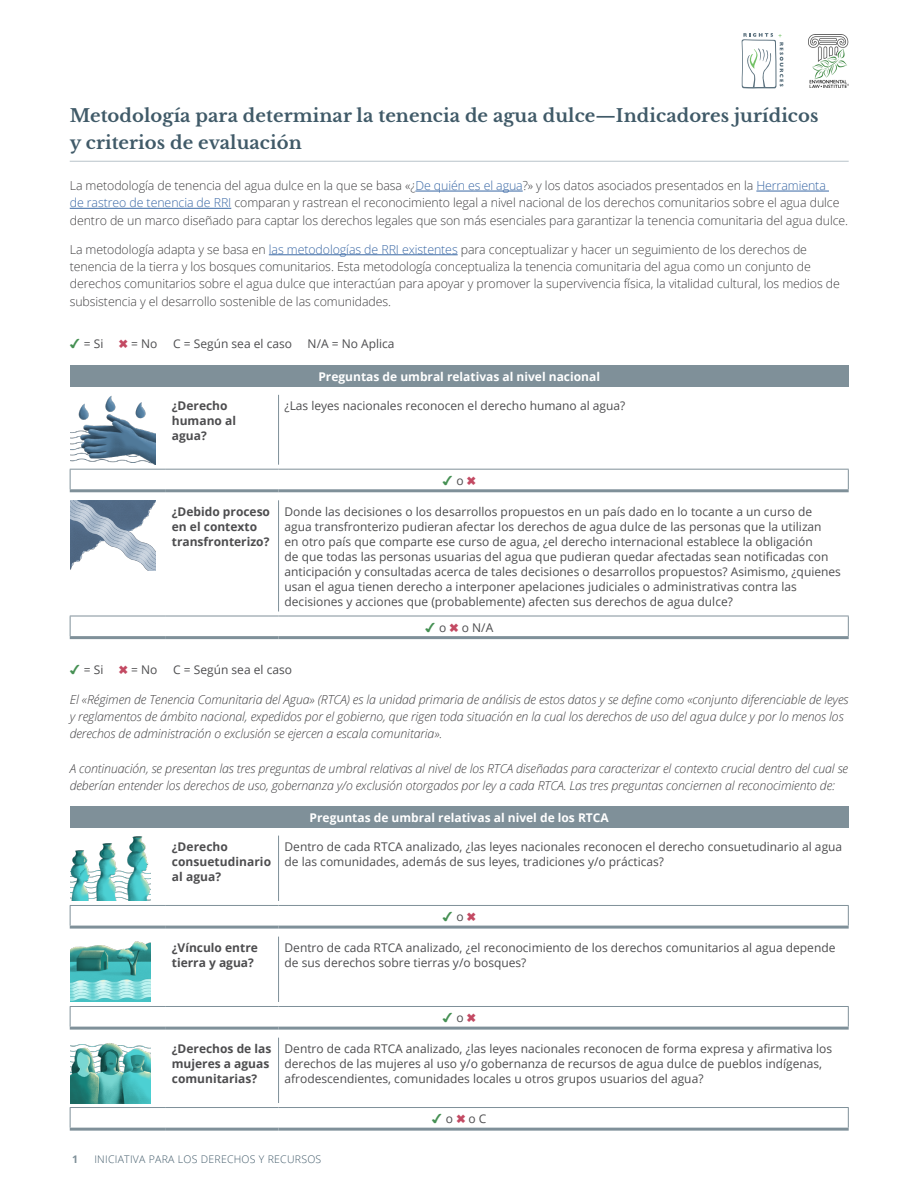
<style>
.page{position:relative;width:918px;height:1188px;background:#fff}
.page>*{position:absolute;margin:0;border:0;box-sizing:border-box;transform-origin:0 0}
.Chapter_Title_with_Line{font:700 18px "Libre Baskerville";letter-spacing:.005em;color:#405a68}
.Body{font:300 12.3px/17.2px "Open Sans";letter-spacing:-.005em;color:#414042}
.Body-2{font:italic 300 12.3px/17.2px "Open Sans";letter-spacing:-.01em;color:#414042}
.Table_Cell{font:12px/15px "Open Sans";color:#4d4d4f}
.Table_Column_Head{font:700 12px/15px "Open Sans";color:#4d4d4f}
.Body-3{font:12px "Open Sans";color:#4d4d4f}
.Table_Column_Head-2{font:700 12px "Open Sans";color:#fff}
.Heading_1{font:700 12px "Open Sans";color:#fff}
.t1{font:300 10.5px "Open Sans";letter-spacing:.025em;color:#415a69}
.t2{font:700 10.5px "Open Sans";color:#7f9099}
.s1{color:#3a68a5}
.s2{color:#c34a63}
</style>
<div class="page">
<svg style="left:742px;top:33px;width:41px;height:55px"></svg>
<img style="left:808px;top:34px;width:40px;height:53px">
<hr style="left:70px;top:161px;width:779px;height:1px;background:#b8c3c9">
<hr style="left:415px;top:191px;width:108px;height:1px;background:#3a68a5">
<hr style="left:756px;top:191px;width:73px;height:1px;background:#3a68a5">
<hr style="left:70px;top:208px;width:161px;height:1px;background:#3a68a5">
<hr style="left:269px;top:254px;width:189px;height:1px;background:#3a68a5">
<div style="left:70px;top:366px;width:778px;height:21px;background:#7f9099"></div>
<hr style="left:278px;top:395px;width:1px;height:70px;background:#7f9099">
<svg style="left:70px;top:470px;width:1px;height:19px"></svg>
<svg style="left:848px;top:470px;width:1px;height:19px"></svg>
<hr style="left:278px;top:500px;width:1px;height:112px;background:#7f9099">
<svg style="left:70px;top:617px;width:1px;height:19px"></svg>
<svg style="left:848px;top:617px;width:1px;height:19px"></svg>
<hr style="left:70px;top:489px;width:96px;height:3px;background:#7f9099">
<hr style="left:166px;top:489px;width:113px;height:3px;background:#7f9099">
<hr style="left:279px;top:489px;width:570px;height:3px;background:#7f9099">
<hr style="left:70px;top:636px;width:96px;height:3px;background:#7f9099">
<hr style="left:166px;top:636px;width:113px;height:3px;background:#7f9099">
<hr style="left:279px;top:636px;width:570px;height:3px;background:#7f9099">
<hr style="left:70px;top:469px;width:96px;height:1px;background:#7f9099">
<hr style="left:166px;top:469px;width:113px;height:1px;background:#7f9099">
<hr style="left:279px;top:469px;width:570px;height:1px;background:#7f9099">
<hr style="left:70px;top:616px;width:96px;height:1px;background:#7f9099">
<hr style="left:166px;top:616px;width:113px;height:1px;background:#7f9099">
<hr style="left:279px;top:616px;width:570px;height:1px;background:#7f9099">
<img style="left:70px;top:395px;width:86px;height:70px">
<img style="left:70px;top:500px;width:86px;height:70px">
<div style="left:70px;top:806px;width:778px;height:22px;background:#7f9099"></div>
<hr style="left:278px;top:836px;width:1px;height:65px;background:#7f9099">
<svg style="left:70px;top:906px;width:1px;height:20px"></svg>
<svg style="left:848px;top:906px;width:1px;height:20px"></svg>
<hr style="left:278px;top:937px;width:1px;height:65px;background:#7f9099">
<svg style="left:70px;top:1007px;width:1px;height:20px"></svg>
<svg style="left:848px;top:1007px;width:1px;height:20px"></svg>
<hr style="left:278px;top:1038px;width:1px;height:65px;background:#7f9099">
<svg style="left:70px;top:1108px;width:1px;height:20px"></svg>
<svg style="left:848px;top:1108px;width:1px;height:20px"></svg>
<hr style="left:70px;top:926px;width:96px;height:3px;background:#7f9099">
<hr style="left:166px;top:926px;width:113px;height:3px;background:#7f9099">
<hr style="left:279px;top:926px;width:570px;height:3px;background:#7f9099">
<hr style="left:70px;top:1027px;width:96px;height:3px;background:#7f9099">
<hr style="left:166px;top:1027px;width:113px;height:3px;background:#7f9099">
<hr style="left:279px;top:1027px;width:570px;height:3px;background:#7f9099">
<hr style="left:70px;top:1128px;width:96px;height:3px;background:#7f9099">
<hr style="left:166px;top:1128px;width:113px;height:3px;background:#7f9099">
<hr style="left:279px;top:1128px;width:570px;height:3px;background:#7f9099">
<hr style="left:70px;top:905px;width:96px;height:1px;background:#7f9099">
<hr style="left:166px;top:905px;width:113px;height:1px;background:#7f9099">
<hr style="left:279px;top:905px;width:570px;height:1px;background:#7f9099">
<hr style="left:70px;top:1006px;width:96px;height:1px;background:#7f9099">
<hr style="left:166px;top:1006px;width:113px;height:1px;background:#7f9099">
<hr style="left:279px;top:1006px;width:570px;height:1px;background:#7f9099">
<hr style="left:70px;top:1107px;width:96px;height:1px;background:#7f9099">
<hr style="left:166px;top:1107px;width:113px;height:1px;background:#7f9099">
<hr style="left:279px;top:1107px;width:570px;height:1px;background:#7f9099">
<img style="left:70px;top:836px;width:80px;height:65px">
<img style="left:70px;top:941px;width:80px;height:61px">
<img style="left:70px;top:1043px;width:80px;height:60px">
<p class="Chapter_Title_with_Line" style="left:70px;top:104px;width:750px">Metodología para determinar la tenencia de agua dulce—Indicadores jurídicos</p>
<p class="Chapter_Title_with_Line" style="left:70px;top:131px;width:234px">y criterios de evaluación</p>
<p class="Body" style="left:70px;top:177px;width:780px">La metodología de tenencia del agua dulce en la que se basa «¿<span class="s1">De quién es el agua</span>?» y los datos asociados presentados en la <span class="s1">Herramienta<br>de rastreo de tenencia de RRI</span> comparan y rastrean el reconocimiento legal a nivel nacional de los derechos comunitarios sobre el agua dulce dentro de un marco diseñado para captar los derechos legales que son más esenciales para garantizar la tenencia comunitaria del agua dulce.</p>
<p class="Body" style="left:70px;top:240px;width:772px">La metodología adapta y se basa en <span class="s1">las metodologías de RRI existentes</span> para conceptualizar y hacer un seguimiento de los derechos de tenencia de la tierra y los bosques comunitarios. Esta metodología conceptualiza la tenencia comunitaria del agua como un conjunto de derechos comunitarios sobre el agua dulce que interactúan para apoyar y promover la supervivencia física, la vitalidad cultural, los medios de subsistencia y el desarrollo sostenible de las comunidades.</p>
<p class="Body-3" style="left:84px;top:335px;width:21px">= Si</p>
<p class="Body-3" style="left:119px;top:335px;width:40px"><span class="s2">✖</span> = No</p>
<p class="Body-3" style="left:173px;top:335px;width:120px">C = Según sea el caso</p>
<p class="Body-3" style="left:308px;top:335px;width:88px">N/A = No Aplica</p>
<p class="Heading_1" style="left:318px;top:368px;width:283px">Preguntas de umbral relativas al nivel nacional</p>
<p class="Table_Column_Head" style="left:172px;top:398px;width:66px">¿Derecho humano al agua?</p>
<p class="Table_Cell" style="left:285px;top:398px;width:342px">¿Las leyes nacionales reconocen el derecho humano al agua?</p>
<p class="Table_Cell" style="left:457px;top:473px;width:21px">o <span class="s2">✖</span></p>
<p class="Table_Column_Head" style="left:172px;top:503px;width:100px">¿Debido proceso en el contexto transfronterizo?</p>
<p class="Table_Cell" style="left:285px;top:503px;width:558px">Donde las decisiones o los desarrollos propuestos en un país dado en lo tocante a un curso de agua transfronterizo pudieran afectar los derechos de agua dulce de las personas que la utilizan<br>en otro país que comparte ese curso de agua, ¿el derecho internacional establece la obligación<br>de que todas las personas usuarias del agua que pudieran quedar afectadas sean notificadas con anticipación y consultadas acerca de tales decisiones o desarrollos propuestos? Asimismo, ¿quienes usan el agua tienen derecho a interponer apelaciones judiciales o administrativas contra las decisiones y acciones que (probablemente) afecten sus derechos de agua dulce?</p>
<p class="Table_Cell" style="left:439px;top:619px;width:56px">o <span class="s2">✖</span> o N/A</p>
<p class="Body-3" style="left:84px;top:662px;width:21px">= Si</p>
<p class="Body-3" style="left:119px;top:662px;width:40px"><span class="s2">✖</span> = No</p>
<p class="Body-3" style="left:173px;top:662px;width:120px">C = Según sea el caso</p>
<p class="Body-2" style="left:70px;top:690px;width:780px">El «Régimen de Tenencia Comunitaria del Agua» (RTCA) es la unidad primaria de análisis de estos datos y se define como «conjunto diferenciable de leyes y reglamentos de ámbito nacional, expedidos por el gobierno, que rigen toda situación en la cual los derechos de uso del agua dulce y por lo menos los derechos de administración o exclusión se ejercen a escala comunitaria».</p>
<p class="Body-2" style="left:70px;top:759px;width:780px">A continuación, se presentan las tres preguntas de umbral relativas al nivel de los RTCA diseñadas para caracterizar el contexto crucial dentro del cual se deberían entender los derechos de uso, gobernanza y/o exclusión otorgados por ley a cada RTCA. Las tres preguntas conciernen al reconocimiento de:</p>
<p class="Table_Column_Head-2" style="left:310px;top:809px;width:301px">Preguntas de umbral relativas al nivel de los RTCA</p>
<p class="Table_Column_Head" style="left:172px;top:839px;width:101px">¿Derecho consuetudinario al agua?</p>
<p class="Table_Cell" style="left:285px;top:839px;width:559px">Dentro de cada RTCA analizado, ¿las leyes nacionales reconocen el derecho consuetudinario al agua de las comunidades, además de sus leyes, tradiciones y/o prácticas?</p>
<p class="Table_Cell" style="left:457px;top:909px;width:21px">o <span class="s2">✖</span></p>
<p class="Table_Column_Head" style="left:172px;top:940px;width:88px">¿Vínculo entre tierra y agua?</p>
<p class="Table_Cell" style="left:285px;top:940px;width:552px">Dentro de cada RTCA analizado, ¿el reconocimiento de los derechos comunitarios al agua depende de sus derechos sobre tierras y/o bosques?</p>
<p class="Table_Cell" style="left:457px;top:1010px;width:21px">o <span class="s2">✖</span></p>
<p class="Table_Column_Head" style="left:172px;top:1041px;width:101px">¿Derechos de las mujeres a aguas comunitarias?</p>
<p class="Table_Cell" style="left:285px;top:1041px;width:549px">Dentro de cada RTCA analizado, ¿las leyes nacionales reconocen de forma expresa y afirmativa los derechos de las mujeres al uso y/o gobernanza de recursos de agua dulce de pueblos indígenas, afrodescendientes, comunidades locales u otros grupos usuarios del agua?</p>
<p class="Table_Cell" style="left:446px;top:1111px;width:42px">o <span class="s2">✖</span> o C</p>
<p class="t2" style="left:72px;top:1152px;width:7px">1</p>
<p class="t1" style="left:94px;top:1152px;width:228px">INICIATIVA PARA LOS DERECHOS Y RECURSOS</p>
</div>
